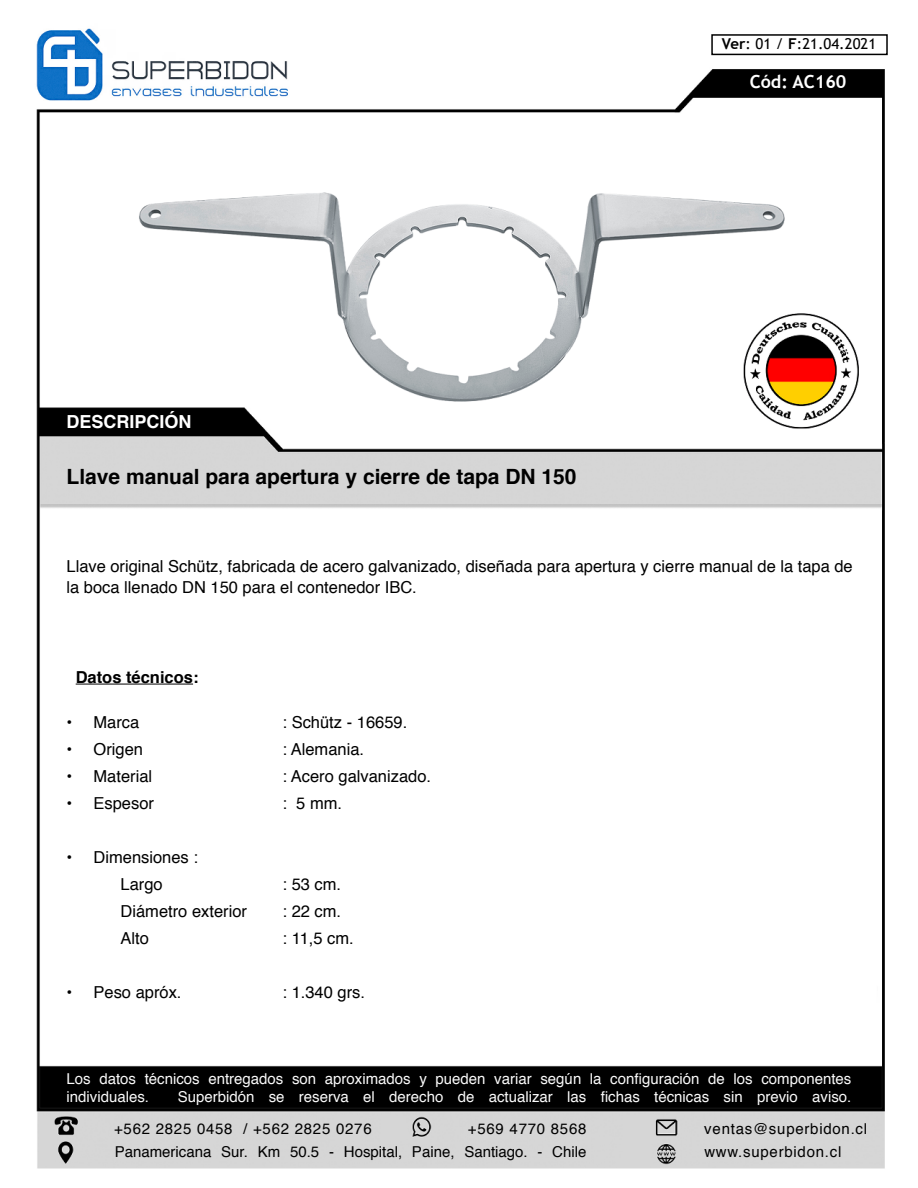
<style>
.page{position:relative;width:918px;height:1188px;background:#fff}
.page>*{position:absolute;margin:0;border:0;box-sizing:border-box;transform-origin:0 0}
.t1{font:700 21px "Helvetica";color:#000}
.t2{font:700 18px "Helvetica";color:#fff}
.t3{font:700 18px "Trebuchet MS";color:#fff}
.t4{font:16.5px/21px "Helvetica";color:#000}
.t5{font:700 16.5px "Helvetica";color:#000}
.t6{font:15px/18px "Helvetica";color:#fafafa}
.t7{font:15px "Helvetica";letter-spacing:.05em;color:#000}
.t8{font:15px "Helvetica";color:#000}
.t9{font:15px "Trebuchet MS";color:#000}
.s1{font-weight:700}
</style>
<div class="page">
<img style="left:36px;top:28px;width:852px;height:1141px">
<hr style="left:76px;top:684px;width:117px;height:1px;background:#000">
<div style="left:711px;top:34px;width:177px;height:21px;border:2px solid #000"></div>
<p class="t9" style="left:722px;top:35px;width:156px"><span class="s1">Ver</span>: 01 / <span class="s1">F</span>:21.04.2021</p>
<p class="t2" style="left:67px;top:407px;width:127px">DESCRIPCIÓN</p>
<p class="t1" style="left:67px;top:459px;width:512px">Llave manual para apertura y cierre de tapa DN 150</p>
<p class="t3" style="left:750px;top:70px;width:98px">Cód: AC160</p>
<p class="t4" style="left:67px;top:556px;width:788px">Llave original Schütz, fabricada de acero galvanizado, diseñada para apertura y cierre manual de la tapa de la boca llenado DN 150 para el contenedor IBC.</p>
<p class="t5" style="left:76px;top:664px;width:124px">Datos técnicos:</p>
<p class="t4" style="left:67px;top:712px;width:74px">• Marca</p>
<p class="t4" style="left:283px;top:712px;width:126px">: Schütz - 16659.</p>
<p class="t4" style="left:67px;top:739px;width:78px">• Origen</p>
<p class="t4" style="left:283px;top:739px;width:83px">: Alemania.</p>
<p class="t4" style="left:67px;top:766px;width:87px">• Material</p>
<p class="t4" style="left:283px;top:766px;width:150px">: Acero galvanizado.</p>
<p class="t4" style="left:67px;top:793px;width:89px">• Espesor</p>
<p class="t4" style="left:283px;top:793px;width:61px">: 5 mm.</p>
<p class="t4" style="left:121px;top:844px;width:79px;line-height:27px;text-indent:-54px">• Dimensiones :<br>Largo</p>
<p class="t4" style="left:283px;top:874px;width:60px">: 53 cm.</p>
<p class="t4" style="left:121px;top:901px;width:128px">Diámetro exterior</p>
<p class="t4" style="left:283px;top:901px;width:60px">: 22 cm.</p>
<p class="t4" style="left:121px;top:928px;width:30px">Alto</p>
<p class="t4" style="left:283px;top:928px;width:73px">: 11,5 cm.</p>
<p class="t4" style="left:67px;top:982px;width:117px">• Peso apróx.</p>
<p class="t4" style="left:283px;top:982px;width:84px">: 1.340 grs.</p>
<p class="t6" style="left:66px;top:1070px;width:786px">Los datos técnicos entregados son aproximados y pueden variar según la configuración de los componentes individuales.</p>
<p class="t6" style="left:178px;top:1088px;width:675px">Superbidón se reserva el derecho de actualizar las fichas técnicas sin previo aviso.</p>
<p class="t7" style="left:114px;top:1117px;width:259px">+562 2825 0458 / +562 2825 0276</p>
<p class="t7" style="left:468px;top:1117px;width:120px">+569 4770 8568</p>
<p class="t7" style="left:704px;top:1117px;width:164px">ventas@superbidon.cl</p>
<p class="t8" style="left:115px;top:1140px;width:473px">Panamericana Sur. Km 50.5 - Hospital, Paine, Santiago. - Chile</p>
<p class="t7" style="left:704px;top:1140px;width:139px">www.superbidon.cl</p>
</div>
